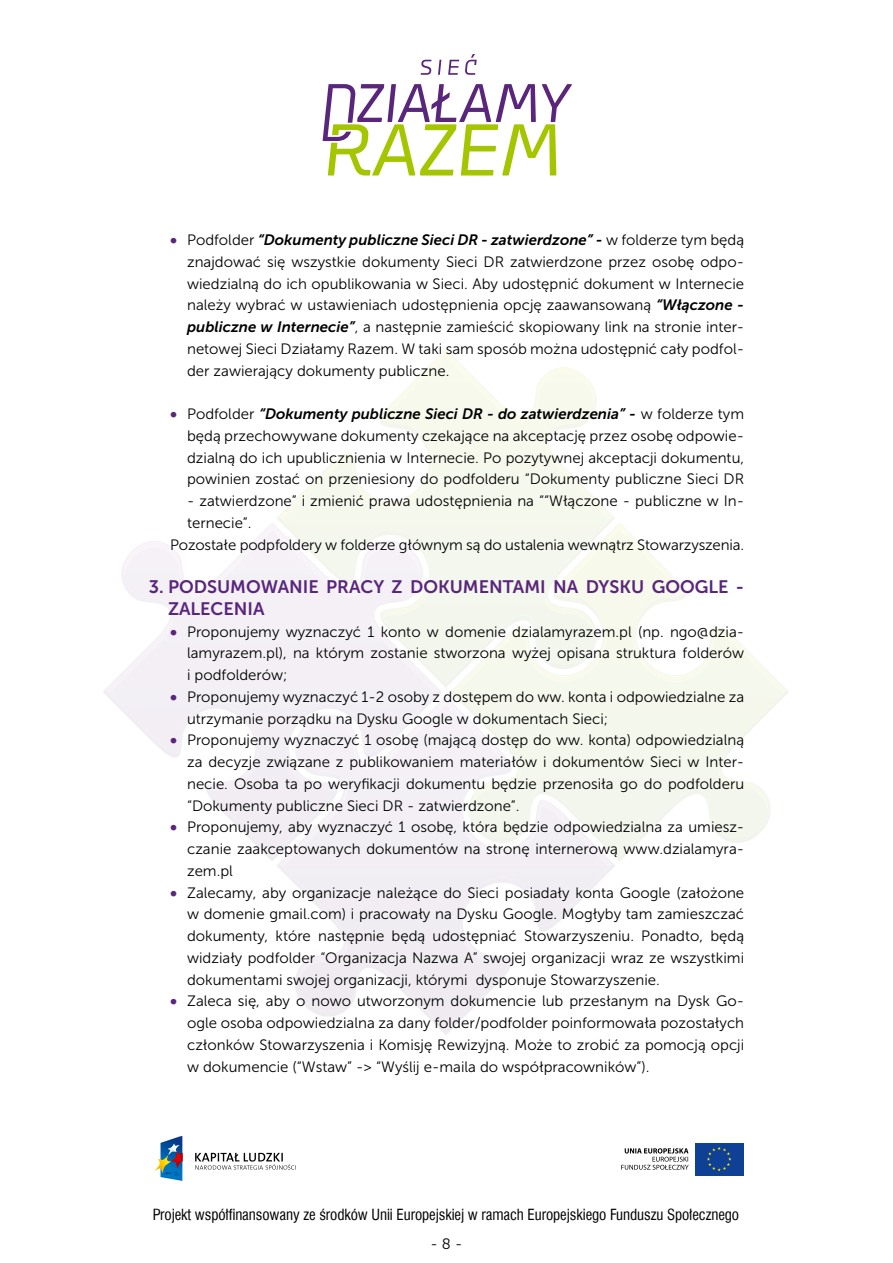
<style>
.page{position:relative;width:893px;height:1263px;background:#fff}
.page>*{position:absolute;margin:0;border:0;box-sizing:border-box;transform-origin:0 0}
.t1{font:18px/21.8px "Museo Sans 700";color:#59267b}
.t2{font:15px/21.8px "Museo Sans 300";color:#000;text-align:justify}
.t3{font:italic 15px "Museo Sans 700";color:#000}
.t4{font:15px "Swis 721 Cn EU";letter-spacing:-.005em;color:#000}
.s1{font-family:"Museo Sans 900";font-style:normal;color:#59267b}
.s2{font-family:"Museo Sans 300";font-style:normal}
.s3{font-family:"Museo Sans 700";font-style:italic}
.s4{font-family:"Museo Sans 900";color:#59267b}
</style>
<div class="page">
<svg style="left:280px;top:351px;width:332px;height:165px"></svg>
<svg style="left:548px;top:398px;width:49px;height:41px"></svg>
<svg style="left:380px;top:418px;width:49px;height:41px"></svg>
<svg style="left:103px;top:516px;width:686px;height:348px"></svg>
<svg style="left:195px;top:1153px;width:101px;height:17px"></svg>
<svg style="left:155px;top:1136px;width:27px;height:45px"></svg>
<div style="left:695px;top:1143px;width:49px;height:32px;background:#0e4096"></div>
<svg style="left:707px;top:1147px;width:24px;height:24px"></svg>
<svg style="left:621px;top:1148px;width:68px;height:22px"></svg>
<svg style="left:323px;top:84px;width:249px;height:91px"></svg>
<svg style="left:421px;top:60px;width:10px;height:15px"></svg>
<svg style="left:438px;top:60px;width:3px;height:15px"></svg>
<svg style="left:448px;top:60px;width:11px;height:15px"></svg>
<svg style="left:465px;top:54px;width:12px;height:21px"></svg>
<p class="t3" style="left:170px;top:232px;width:576px"><span class="s1">•</span> <span class="s2">Podfolder</span> “Dokumenty publiczne Sieci DR - zatwierdzone” - <span class="s2">w folderze tym będą</span></p>
<p class="t2" style="left:187px;top:251px;width:559px">znajdować się wszystkie dokumenty Sieci DR zatwierdzone przez osobę odpo&shy;wiedzialną do ich opublikowania w Sieci. Aby udostępnić dokument w Internecie należy wybrać w ustawieniach udostępnienia opcję zaawansowaną <span class="s3">“Włączone - publiczne w Internecie”</span>, a następnie zamieścić skopiowany link na stronie inter&shy;netowej Sieci Działamy Razem. W taki sam sposób można udostępnić cały podfol&shy;der zawierający dokumenty publiczne.</p>
<p class="t3" style="left:170px;top:406px;width:576px"><span class="s1">•</span> <span class="s2">Podfolder</span> “Dokumenty publiczne Sieci DR - do zatwierdzenia” - <span class="s2">w folderze tym</span></p>
<p class="t2" style="left:187px;top:425px;width:559px">będą przechowywane dokumenty czekające na akceptację przez osobę odpowie&shy;dzialną do ich upublicznienia w Internecie. Po pozytywnej akceptacji dokumentu, powinien zostać on przeniesiony do podfolderu “Dokumenty publiczne Sieci DR</p>
<p class="t2" style="left:187px;top:490px;width:559px">- zatwierdzone” i zmienić prawa udostępnienia na ““Włączone - publiczne w In-</p>
<p class="t2" style="left:187px;top:512px;width:66px">ternecie”.</p>
<p class="t2" style="left:170px;top:534px;width:576px">Pozostałe podpfoldery w folderze głównym są do ustalenia wewnątrz Stowarzyszenia.</p>
<p class="t1" style="left:168px;top:576px;width:578px;text-indent:-19px">3. PODSUMOWANIE PRACY Z DOKUMENTAMI NA DYSKU GOOGLE -<br>ZALECENIA</p>
<p class="t2" style="left:187px;top:621px;width:559px;text-indent:-17px"><span class="s4">•</span> Proponujemy wyznaczyć 1 konto w domenie dzialamyrazem.pl (np. ngo@dzia&shy;lamyrazem.pl), na którym zostanie stworzona wyżej opisana struktura folderów i podfolderów;</p>
<p class="t2" style="left:187px;top:686px;width:559px;text-indent:-17px"><span class="s4">•</span> Proponujemy wyznaczyć 1-2 osoby z dostępem do ww. konta i odpowiedzialne za utrzymanie porządku na Dysku Google w dokumentach Sieci;</p>
<p class="t2" style="left:187px;top:729px;width:559px;text-indent:-17px"><span class="s4">•</span> Proponujemy wyznaczyć 1 osobę (mającą dostęp do ww. konta) odpowiedzialną za decyzje związane z publikowaniem materiałów i dokumentów Sieci w Inter&shy;necie. Osoba ta po weryfikacji dokumentu będzie przenosiła go do podfolderu “Dokumenty publiczne Sieci DR - zatwierdzone”.</p>
<p class="t2" style="left:187px;top:816px;width:559px;text-indent:-17px"><span class="s4">•</span> Proponujemy, aby wyznaczyć 1 osobę, która będzie odpowiedzialna za umiesz&shy;czanie zaakceptowanych dokumentów na stronę internerową www.dzialamyra&shy;zem.pl</p>
<p class="t2" style="left:187px;top:882px;width:559px;text-indent:-17px"><span class="s4">•</span> Zalecamy, aby organizacje należące do Sieci posiadały konta Google (założone w domenie gmail.com) i pracowały na Dysku Google. Mogłyby tam zamieszczać dokumenty, które następnie będą udostępniać Stowarzyszeniu. Ponadto, będą widziały podfolder “Organizacja Nazwa A” swojej organizacji wraz ze wszystkimi dokumentami swojej organizacji, którymi dysponuje Stowarzyszenie.</p>
<p class="t2" style="left:187px;top:990px;width:559px;text-indent:-17px"><span class="s4">•</span> Zaleca się, aby o nowo utworzonym dokumencie lub przesłanym na Dysk Go&shy;ogle osoba odpowiedzialna za dany folder/podfolder poinformowała pozostałych członków Stowarzyszenia i Komisję Rewizyjną. Może to zrobić za pomocją opcji w dokumencie (“Wstaw” -&gt; “Wyślij e-maila do współpracowników”).</p>
<p class="t4" style="left:153px;top:1204px;width:588px">Projekt współfinansowany ze środków Unii Europejskiej w ramach Europejskiego Funduszu Społecznego</p>
<p class="t2" style="left:431px;top:1233px;width:33px">- 8 -</p>
</div>
